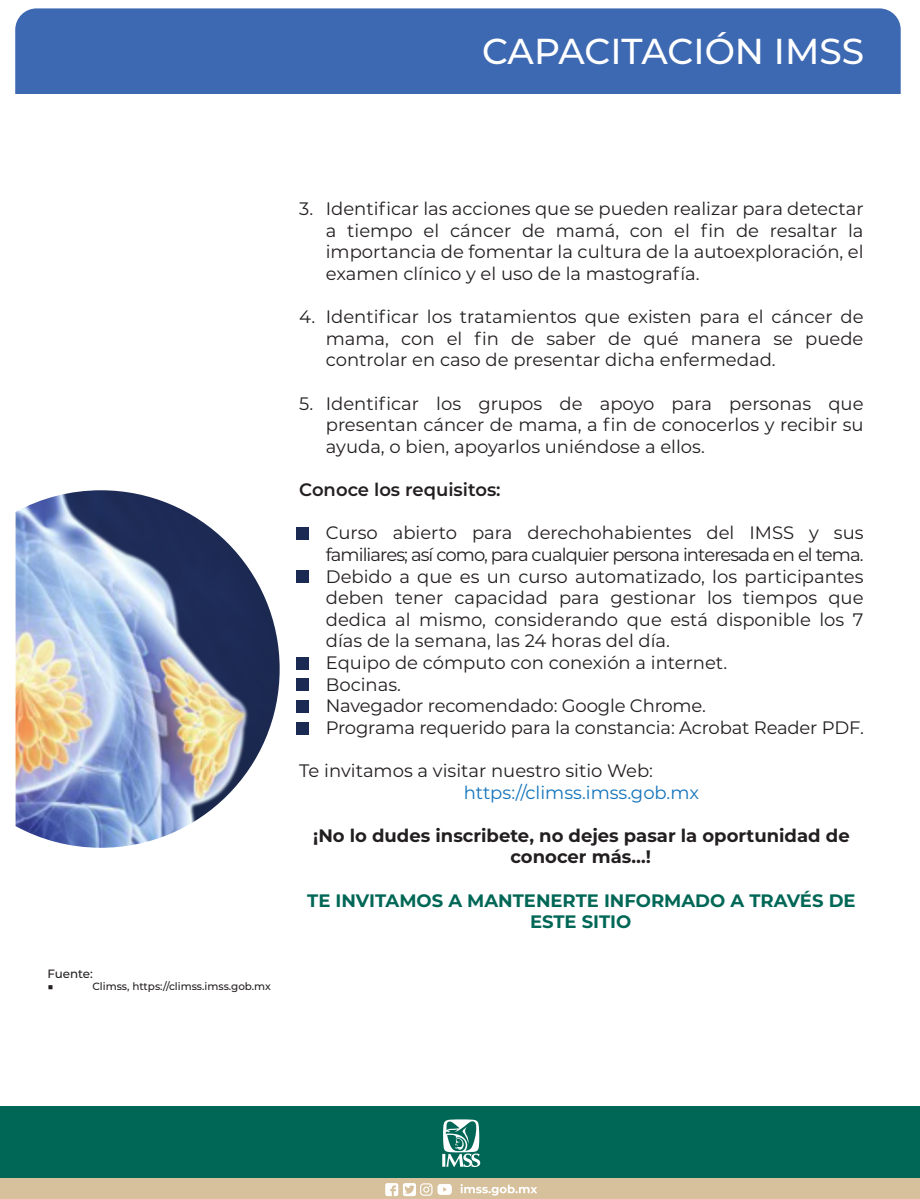
<style>
.page{position:relative;width:920px;height:1199px;background:#fff}
.page>*{position:absolute;margin:0;border:0;box-sizing:border-box;transform-origin:0 0}
.t1{font:500 36px "Montserrat";color:#fff}
.t2{font:18px/21.6px "Montserrat";color:#231f20;text-align:justify}
.t3{font:700 18px/21.6px "Montserrat";color:#231f20;text-align:center}
.t4{font:700 18px/21.6px "Montserrat";color:#006756;text-align:center}
.t5{font:18px "Montserrat";color:#1374bb}
.t6{font:600 18px "Montserrat";color:#231f20}
.t7{font:500 12px "Montserrat";color:#231f20}
.t8{font:500 10.5px "Montserrat";color:#231f20}
</style>
<div class="page">
<div style="left:1px;top:1140px;width:919px;height:58px;background:#d6c19c"></div>
<div style="left:1px;top:1106px;width:919px;height:71px;background:#006756"></div>
<svg style="left:442px;top:1119px;width:38px;height:47px"></svg>
<svg style="left:460px;top:1184px;width:77px;height:11px"></svg>
<svg style="left:385px;top:1183px;width:67px;height:12px"></svg>
<div style="left:296px;top:527px;width:12px;height:12px;background:#1a2a52"></div>
<div style="left:296px;top:570px;width:12px;height:12px;background:#1a2a52"></div>
<div style="left:296px;top:657px;width:12px;height:12px;background:#1a2a52"></div>
<div style="left:296px;top:700px;width:12px;height:12px;background:#1a2a52"></div>
<div style="left:296px;top:678px;width:12px;height:12px;background:#1a2a52"></div>
<div style="left:296px;top:723px;width:12px;height:12px;background:#1a2a52"></div>
<div style="left:15px;top:8px;width:885px;height:86px;background:#3d69b2"></div>
<img style="left:16px;top:490px;width:264px;height:357px">
<h1 class="t1" style="left:482px;top:26px;width:383px">CAPACITACIÓN IMSS</h1>
<p class="t7" style="left:47px;top:965px;width:47px">Fuente:</p>
<p class="t8" style="left:47px;top:979px;width:8px">■</p>
<p class="t8" style="left:92px;top:979px;width:180px">Climss, https://climss.imss.gob.mx</p>
<p class="t2" style="left:326px;top:197px;width:539px;text-indent:-26px">3. Identificar las acciones que se pueden realizar para detectar a tiempo el cáncer de mamá, con el fin de resaltar la importancia de fomentar la cultura de la autoexploración, el examen clínico y el uso de la mastografía.</p>
<p class="t2" style="left:326px;top:305px;width:539px;text-indent:-26px">4. Identificar los tratamientos que existen para el cáncer de mama, con el fin de saber de qué manera se puede controlar en caso de presentar dicha enfermedad.</p>
<p class="t2" style="left:326px;top:392px;width:539px;text-indent:-26px">5. Identificar los grupos de apoyo para personas que presentan cáncer de mama, a fin de conocerlos y recibir su ayuda, o bien, apoyarlos uniéndose a ellos.</p>
<p class="t6" style="left:299px;top:477px;width:203px">Conoce los requisitos:</p>
<p class="t2" style="left:326px;top:521px;width:539px;text-align:left">Curso abierto para derechohabientes del IMSS y sus familiares; así como, para cualquier persona interesada en el tema.<br>Debido a que es un curso automatizado, los participantes deben tener capacidad para gestionar los tiempos que dedica al mismo, considerando que está disponible los 7 días de la semana, las 24 horas del día.<br>Equipo de cómputo con conexión a internet.<br>Bocinas.<br>Navegador recomendado: Google Chrome.<br>Programa requerido para la constancia: Acrobat Reader PDF.</p>
<p class="t2" style="left:299px;top:759px;width:355px">Te invitamos a visitar nuestro sitio Web:</p>
<p class="t5" style="left:464px;top:779px;width:237px">https://climss.imss.gob.mx</p>
<p class="t3" style="left:313px;top:823px;width:538px">¡No lo dudes inscribete, no dejes pasar la oportunidad de conocer más…!</p>
<p class="t4" style="left:307px;top:888px;width:550px">TE INVITAMOS A MANTENERTE INFORMADO A TRAVÉS DE<br>ESTE SITIO</p>
</div>
